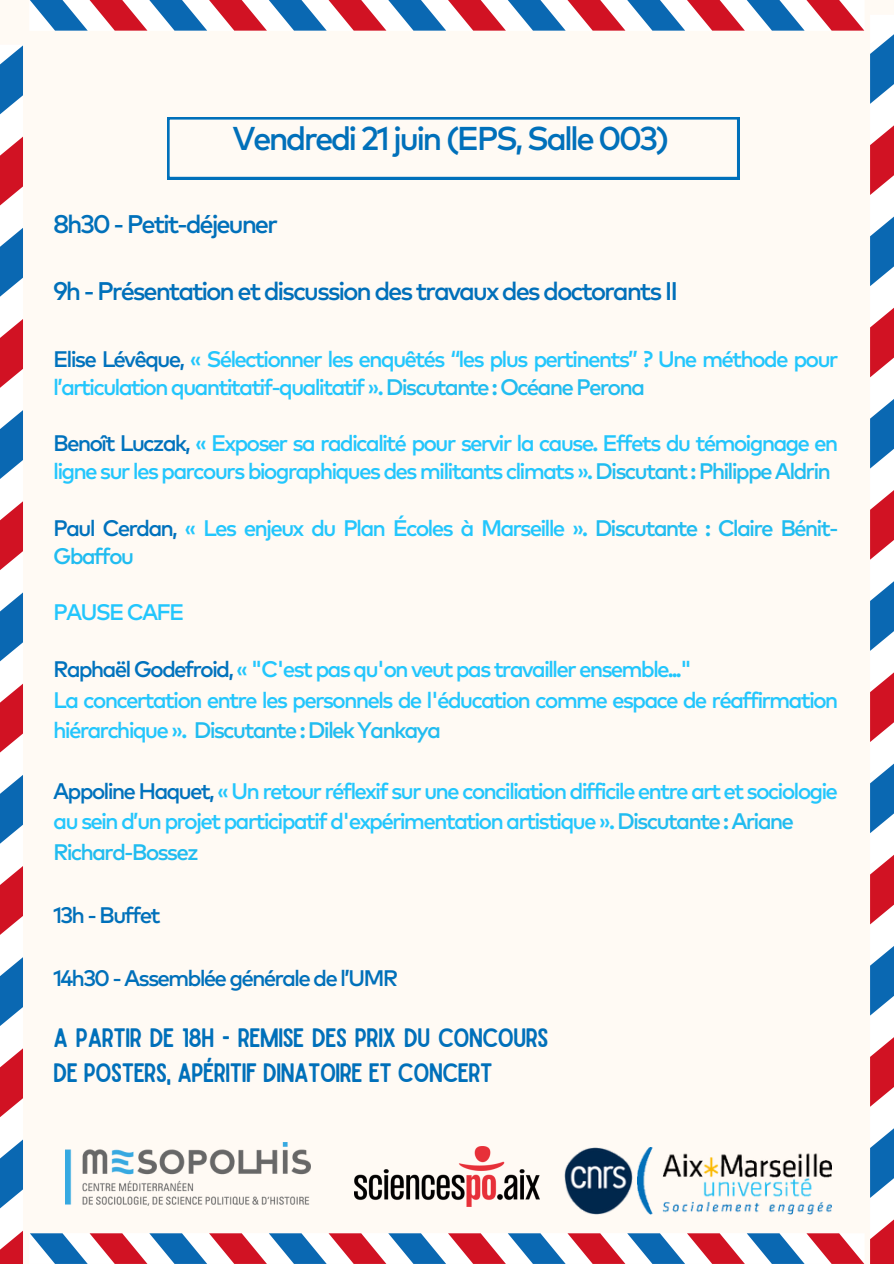
<style>
.page{position:relative;width:894px;height:1264px;background:#fff}
.page>*{position:absolute;margin:0;border:0;box-sizing:border-box;transform-origin:0 0}
.t1{font:500 33px "Mark Pro";letter-spacing:-.085em;color:#0070ba}
.t2{font:25.5px/34.8px "Sailors";letter-spacing:-.045em;color:#0070ba}
.t3{font:500 25.5px "Mark Pro";letter-spacing:-.085em;color:#0070ba}
.t4{font:500 22.5px/28.2px "Mark Pro";letter-spacing:-.085em;color:#23c6fd}
.t5{font:500 22.5px "Mark Pro";letter-spacing:-.085em;color:#0070ba}
.s1{color:#0072bd}
.s2{color:#21bcf0}
</style>
<div class="page">
<div style="left:0;top:0;width:893px;height:1263px;background:#fffaf4"></div>
<svg style="left:30px;top:0;width:834px;height:30px"></svg>
<svg style="left:30px;top:1233px;width:834px;height:30px"></svg>
<svg style="left:0;top:45px;width:23px;height:1218px"></svg>
<svg style="left:870px;top:15px;width:23px;height:1248px"></svg>
<svg style="left:167px;top:117px;width:572px;height:62px"></svg>
<img style="left:564px;top:1147px;width:69px;height:67px">
<img style="left:637px;top:1147px;width:194px;height:67px">
<img style="left:65px;top:1142px;width:246px;height:63px">
<img style="left:354px;top:1146px;width:185px;height:60px">
<p class="t1" style="left:232px;top:124px;width:438px">Vendredi 21 juin (EPS, Salle 003)</p>
<p class="t3" style="left:53px;top:213px;width:226px">8h30 - Petit-déjeuner</p>
<p class="t3" style="left:53px;top:280px;width:626px">9h - Présentation et discussion des travaux des doctorants II</p>
<p class="t4" style="left:53px;top:346px;width:786px"><span class="s1">Elise Lévêque,</span> « Sélectionner les enquêtés “les plus pertinents” ? Une méthode pour l’articulation quantitatif-qualitatif ». <span class="s2">Discutante : Océane Perona</span></p>
<h1 class="t4" style="left:53px;top:430px;width:786px"><span class="s1">Benoît Luczak,</span> « Exposer sa radicalité pour servir la cause. Effets du témoignage en ligne sur les parcours biographiques des militants climats ». <span class="s2">Discutant : Philippe Aldrin</span></h1>
<h2 class="t4" style="left:53px;top:515px;width:786px"><span class="s1">Paul Cerdan,</span> « Les enjeux du Plan Écoles à Marseille ». <span class="s2">Discutante : Claire Bénit-<br>Gbaffou</span></h2>
<h2 class="t4" style="left:53px;top:599px;width:133px">PAUSE CAFE</h2>
<p class="t4" style="left:53px;top:656px;width:640px"><span class="s1">Raphaël Godefroid,</span> « "C'est pas qu'on veut pas travailler ensemble..."</p>
<p class="t4" style="left:53px;top:686px;width:786px;line-height:30.3px">La concertation entre les personnels de l'éducation comme espace de réaffirmation hiérarchique ». <span class="s2">Discutante : Dilek Yankaya</span></p>
<p class="t4" style="left:53px;top:777px;width:786px;line-height:30.3px"><span class="s1">Appoline Haquet,</span> « Un retour réflexif sur une conciliation difficile entre art et sociologie au sein d’un projet participatif d'expérimentation artistique ». <span class="s2">Discutante : Ariane<br>Richard-Bossez</span></p>
<h4 class="t5" style="left:53px;top:905px;width:109px">13h - Buffet</h4>
<p class="t5" style="left:53px;top:968px;width:346px">14h30 - Assemblée générale de l’UMR</p>
<p class="t2" style="left:53px;top:1021px;width:497px">A PARTIR DE 18H - REMISE DES PRIX DU CONCOURS<br>DE POSTERS, APÉRITIF DINATOIRE ET CONCERT</p>
</div>
